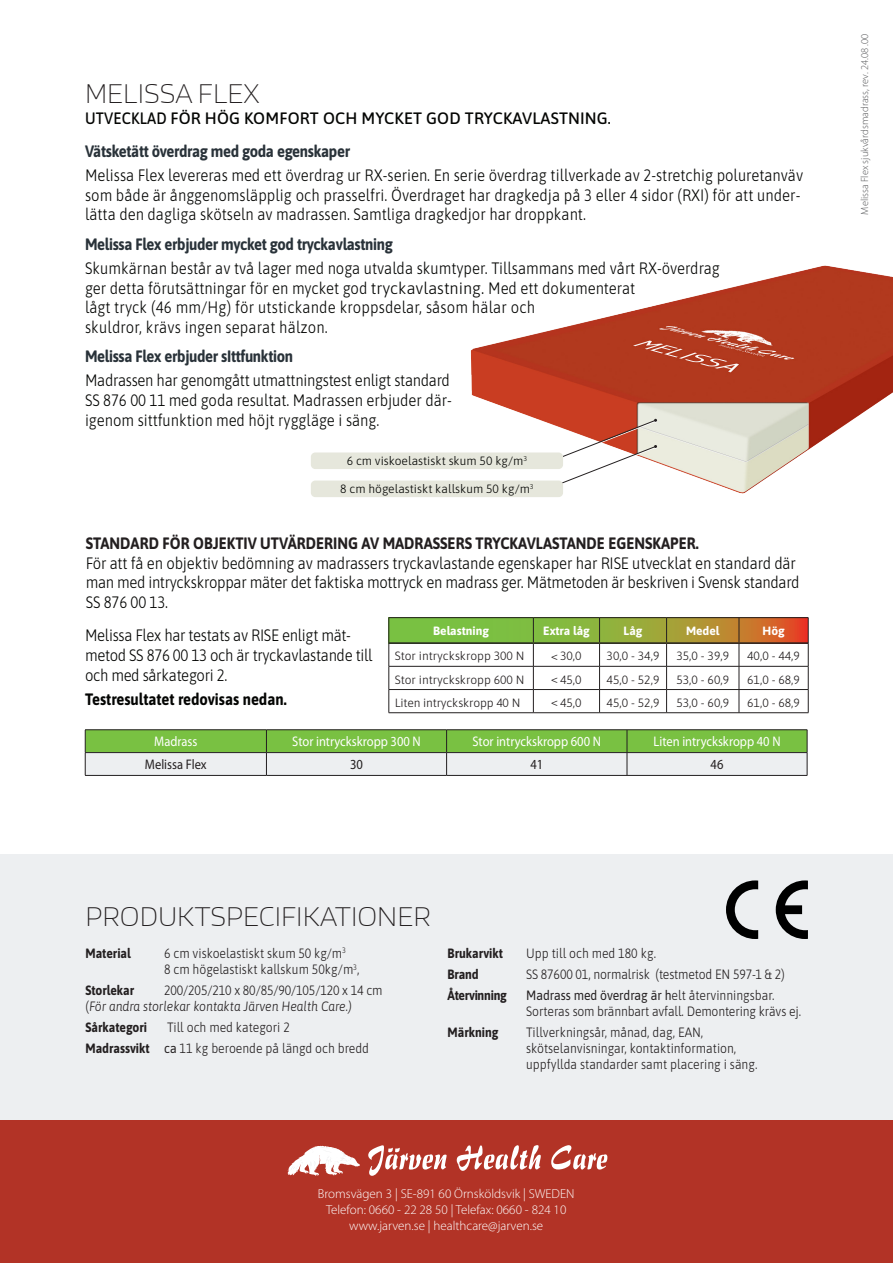
<style>
.page{position:relative;width:893px;height:1263px;background:#fff}
.page>*{position:absolute;margin:0;border:0;box-sizing:border-box;transform-origin:0 0}
.t1{font:200 30px "Blinker";color:#231f20}
.Brödtext{font:16.5px/19.8px "Asap";color:#040503;scale:.9 1}
.Brödtext-2{font:16.5px/19.8px "Asap";letter-spacing:-.02em;color:#040503;scale:.9 1}
.Underrubrik{font:16.5px "Asap";letter-spacing:-.02em;color:#293239;scale:.9 1}
.t2{font:16.5px "Asap";color:#231f20;scale:.9 1}
.t3{font:13.95px "Myriad Pro";color:#fff;scale:.9 1}
.t4{font:13.95px "Myriad Pro";color:#231f20;scale:.9 1}
.t5{font:13.5px/16.2px "Asap";color:#231f20;scale:.9 1}
.t6{font:italic 13.5px/16.2px "Asap";color:#231f20;scale:.9 1}
.t7{font:13.5px "Asap";letter-spacing:-.02em;color:#231f20;scale:.9 1}
.t8{font:300 13.05px "Myriad Pro";color:#fff}
.t9{font:12px "Asap";color:#231f20}
.t10{font:12px "Asap";color:#040503}
.t11{font:12px "Asap";color:#fff}
.t12{font:300 10.35px "Myriad Pro";color:#57585a}
.s1{font-style:normal}
</style>
<div class="page">
<div style="left:0;top:1120px;width:893px;height:143px;background:#b23326"></div>
<div style="left:0;top:855px;width:893px;height:265px;background:#edeff1"></div>
<svg style="left:726px;top:880px;width:32px;height:59px"></svg>
<svg style="left:776px;top:880px;width:32px;height:59px"></svg>
<img style="left:470px;top:265px;width:423px;height:229px">
<svg style="left:560px;top:419px;width:97px;height:66px"></svg>
<div style="left:311px;top:452px;width:252px;height:17px;background:#e6e7dc;border-radius:4px"></div>
<div style="left:311px;top:480px;width:252px;height:17px;background:#e6e7dc;border-radius:4px"></div>
<hr style="left:85px;top:729px;width:181px;height:1px;background:#231f20">
<hr style="left:85px;top:775px;width:181px;height:1px;background:#231f20">
<hr style="left:266px;top:729px;width:181px;height:1px;background:#231f20">
<hr style="left:447px;top:729px;width:180px;height:1px;background:#231f20">
<hr style="left:627px;top:729px;width:180px;height:1px;background:#231f20">
<svg style="left:85px;top:730px;width:723px;height:45px;background:#add195"></svg>
<hr style="left:266px;top:775px;width:181px;height:1px;background:#231f20">
<hr style="left:447px;top:775px;width:180px;height:1px;background:#231f20">
<hr style="left:627px;top:775px;width:180px;height:1px;background:#231f20">
<svg style="left:288px;top:1146px;width:72px;height:30px"></svg>
<svg style="left:368px;top:1145px;width:79px;height:31px"></svg>
<svg style="left:457px;top:1145px;width:84px;height:26px"></svg>
<svg style="left:551px;top:1145px;width:56px;height:24px"></svg>
<svg style="left:390px;top:618px;width:418px;height:24px;background:#98a339"></svg>
<hr style="left:389px;top:666px;width:144px;height:1px;background:#231f20">
<hr style="left:533px;top:666px;width:67px;height:1px;background:#231f20">
<hr style="left:600px;top:666px;width:67px;height:1px;background:#231f20">
<hr style="left:667px;top:666px;width:72px;height:1px;background:#231f20">
<hr style="left:739px;top:666px;width:69px;height:1px;background:#231f20">
<hr style="left:389px;top:689px;width:144px;height:1px;background:#231f20">
<hr style="left:533px;top:689px;width:67px;height:1px;background:#231f20">
<svg style="left:533px;top:618px;width:1px;height:94px"></svg>
<hr style="left:600px;top:689px;width:67px;height:1px;background:#231f20">
<svg style="left:599px;top:618px;width:1px;height:94px"></svg>
<hr style="left:667px;top:689px;width:72px;height:1px;background:#231f20">
<svg style="left:666px;top:618px;width:1px;height:94px"></svg>
<hr style="left:739px;top:689px;width:69px;height:1px;background:#231f20">
<svg style="left:739px;top:618px;width:1px;height:94px"></svg>
<hr style="left:389px;top:712px;width:144px;height:1px;background:#231f20">
<hr style="left:533px;top:712px;width:67px;height:1px;background:#231f20">
<hr style="left:600px;top:712px;width:67px;height:1px;background:#231f20">
<hr style="left:667px;top:712px;width:72px;height:1px;background:#231f20">
<hr style="left:739px;top:712px;width:69px;height:1px;background:#231f20">
<hr style="left:389px;top:617px;width:144px;height:1px;background:#231f20">
<svg style="left:389px;top:618px;width:1px;height:94px"></svg>
<hr style="left:533px;top:617px;width:67px;height:1px;background:#231f20">
<hr style="left:600px;top:617px;width:67px;height:1px;background:#231f20">
<hr style="left:667px;top:617px;width:72px;height:1px;background:#231f20">
<hr style="left:739px;top:617px;width:69px;height:1px;background:#231f20">
<svg style="left:808px;top:618px;width:1px;height:94px"></svg>
<hr style="left:389px;top:642px;width:144px;height:2px;background:#231f20">
<hr style="left:533px;top:642px;width:67px;height:2px;background:#231f20">
<hr style="left:600px;top:642px;width:67px;height:2px;background:#231f20">
<hr style="left:667px;top:642px;width:72px;height:2px;background:#231f20">
<hr style="left:739px;top:642px;width:69px;height:2px;background:#231f20">
<p class="t1" style="left:85px;top:78px;width:176px">MELISSA FLEX</p>
<p class="Brödtext" style="left:85px;top:108px;width:586px">UTVECKLAD FÖR HÖG KOMFORT OCH MYCKET GOD TRYCKAVLASTNING.</p>
<p class="Underrubrik" style="left:85px;top:140px;width:296px">Vätsketätt överdrag med goda egenskaper</p>
<p class="Brödtext" style="left:85px;top:164px;width:799px">Melissa Flex levereras med ett överdrag ur RX-serien. En serie överdrag tillverkade av 2-stretchig poluretanväv som både är ånggenomsläpplig och prasselfri. Överdraget har dragkedja på 3 eller 4 sidor (RXI) för att under&shy;lätta den dagliga skötseln av madrassen. Samtliga dragkedjor har droppkant.</p>
<p class="Underrubrik" style="left:85px;top:232px;width:344px">Melissa Flex erbjuder mycket god tryckavlastning</p>
<p class="Brödtext" style="left:85px;top:257px;width:707px">Skumkärnan består av två lager med noga utvalda skumtyper. Tillsammans med vårt RX-överdrag ger detta förutsättningar för en mycket god tryckavlastning. Med ett dokumenterat<br>lågt tryck (46 mm/Hg) för utstickande kroppsdelar, såsom hälar och<br>skuldror, krävs ingen separat hälzon.</p>
<p class="Underrubrik" style="left:85px;top:345px;width:233px">Melissa Flex erbjuder sIttfunktion</p>
<p class="Brödtext" style="left:85px;top:370px;width:409px;text-align:justify">Madrassen har genomgått utmattningstest enligt standard SS 876 00 11 med goda resultat. Madrassen erbjuder där&shy;igenom sittfunktion med höjt ryggläge i säng.</p>
<p class="t10" style="left:347px;top:452px;width:182px">6 cm viskoelastiskt skum 50 kg/m<sup>3</sup></p>
<p class="t10" style="left:340px;top:480px;width:195px">8 cm högelastiskt kallskum 50 kg/m<sup>3</sup></p>
<p class="t2" style="left:86px;top:531px;width:682px">STANDARD FÖR OBJEKTIV UTVÄRDERING AV MADRASSERS TRYCKAVLASTANDE EGENSKAPER.</p>
<p class="Brödtext-2" style="left:86px;top:552px;width:795px">För att få en objektiv bedömning av madrassers tryckavlastande egenskaper har RISE utvecklat en standard där man med intryckskroppar mäter det faktiska mottryck en madrass ger. Mätmetoden är beskriven i Svensk standard<br>SS 876 00 13.</p>
<p class="Brödtext-2" style="left:85px;top:624px;width:321px">Melissa Flex har testats av RISE enligt mät&shy;metod SS 876 00 13 och är tryckavlastande till och med sårkategori 2.</p>
<p class="Brödtext" style="left:85px;top:688px;width:226px">Testresultatet redovisas nedan.</p>
<p class="t11" style="left:433px;top:622px;width:57px">Belastning</p>
<p class="t11" style="left:543px;top:622px;width:48px">Extra låg</p>
<p class="t11" style="left:624px;top:622px;width:20px">Låg</p>
<p class="t11" style="left:686px;top:622px;width:35px">Medel</p>
<p class="t11" style="left:762px;top:622px;width:24px">Hög</p>
<p class="t9" style="left:395px;top:648px;width:131px">Stor intryckskropp 300 N</p>
<p class="t9" style="left:551px;top:648px;width:32px">&lt; 30,0</p>
<p class="t9" style="left:607px;top:648px;width:54px">30,0 - 34,9</p>
<p class="t9" style="left:676px;top:648px;width:54px">35,0 - 39,9</p>
<p class="t9" style="left:747px;top:648px;width:54px">40,0 - 44,9</p>
<p class="t9" style="left:395px;top:671px;width:131px">Stor intryckskropp 600 N</p>
<p class="t9" style="left:551px;top:671px;width:32px">&lt; 45,0</p>
<p class="t9" style="left:607px;top:671px;width:54px">45,0 - 52,9</p>
<p class="t9" style="left:676px;top:671px;width:54px">53,0 - 60,9</p>
<p class="t9" style="left:747px;top:671px;width:54px">61,0 - 68,9</p>
<p class="t9" style="left:395px;top:694px;width:127px">Liten intryckskropp 40 N</p>
<p class="t9" style="left:551px;top:694px;width:32px">&lt; 45,0</p>
<p class="t9" style="left:607px;top:694px;width:54px">45,0 - 52,9</p>
<p class="t9" style="left:676px;top:694px;width:54px">53,0 - 60,9</p>
<p class="t9" style="left:747px;top:694px;width:54px">61,0 - 68,9</p>
<p class="t3" style="left:154px;top:733px;width:50px">Madrass</p>
<p class="t3" style="left:292px;top:733px;width:144px">Stor intryckskropp 300 N</p>
<p class="t3" style="left:472px;top:733px;width:144px">Stor intryckskropp 600 N</p>
<p class="t3" style="left:653px;top:733px;width:143px">Liten intryckskropp 40 N</p>
<p class="t4" style="left:145px;top:756px;width:70px">Melissa Flex</p>
<p class="t4" style="left:350px;top:756px;width:16px">30</p>
<p class="t4" style="left:530px;top:756px;width:16px">41</p>
<p class="t4" style="left:711px;top:756px;width:16px">46</p>
<p class="t1" style="left:85px;top:901px;width:347px">PRODUKTSPECIFIKATIONER</p>
<p class="t5" style="left:85px;top:944px;width:52px">Material</p>
<p class="t5" style="left:164px;top:944px;width:219px">6 cm viskoelastiskt skum 50 kg/m<sup>3<br></sup>8 cm högelastiskt kallskum 50kg/m<sup>3</sup>,</p>
<p class="t5" style="left:85px;top:981px;width:56px">Storlekar</p>
<p class="t6" style="left:85px;top:981px;width:331px;text-indent:79px"><span class="s1">200/205/210 x 80/85/90/105/120 x 14 cm (</span>För andra storlekar kontakta Järven Health Care.)</p>
<p class="t5" style="left:85px;top:1018px;width:70px">Sårkategori</p>
<p class="t5" style="left:167px;top:1018px;width:138px">Till och med kategori 2</p>
<p class="t5" style="left:85px;top:1039px;width:317px">Madrassvikt ca 11 kg beroende på längd och bredd</p>
<p class="t5" style="left:447px;top:944px;width:63px">Brukarvikt</p>
<p class="t5" style="left:526px;top:944px;width:146px">Upp till och med 180 kg.</p>
<p class="t5" style="left:447px;top:965px;width:36px">Brand</p>
<p class="t5" style="left:526px;top:965px;width:289px">SS 87600 01, normalrisk (testmetod EN 597-1 &amp; 2)</p>
<p class="t7" style="left:447px;top:985px;width:67px">Återvinning</p>
<p class="t5" style="left:526px;top:986px;width:307px">Madrass med överdrag är helt återvinningsbar.<br>Sorteras som brännbart avfall. Demontering krävs ej.</p>
<p class="t5" style="left:447px;top:1023px;width:58px">Märkning</p>
<p class="t5" style="left:526px;top:1023px;width:258px">Tillverkningsår, månad, dag, EAN, skötselanvisningar, kontaktinformation, uppfyllda standarder samt placering i säng.</p>
<p class="t8" style="left:318px;top:1186px;width:258px">Bromsvägen 3 | SE-891 60 Örnsköldsvik | SWEDEN</p>
<p class="t8" style="left:326px;top:1202px;width:242px">Telefon: 0660 - 22 28 50 | Telefax: 0660 - 824 10</p>
<p class="t8" style="left:349px;top:1217px;width:196px">www.jarven.se | healthcare@jarven.se</p>
<p class="t12" style="left:858px;top:215px;width:182px;rotate:-90deg">Melissa Flex sjukvårdsmadrass, rev. 24.08 .00</p>
</div>
